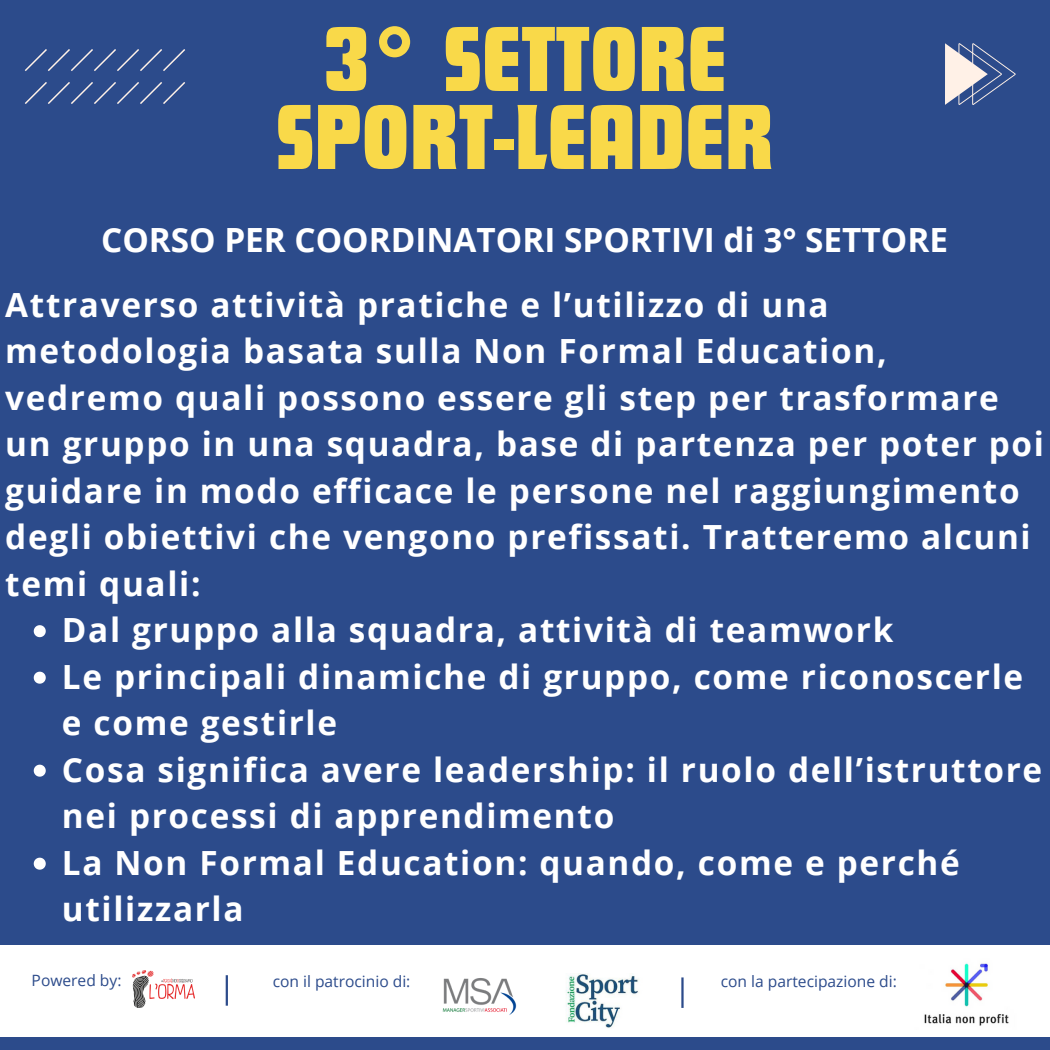
<style>
.page{position:relative;width:1050px;height:1050px;background:#2c4b8b}
.page>*{position:absolute;margin:0;border:0;box-sizing:border-box;transform-origin:0 0}
.t1{font:96px/78px "Futura Com Display";letter-spacing:.015em;color:#f9d949;text-align:center}
.t2{font:700 33.3px/46.5px "Open Sans";letter-spacing:.05em;color:#fff}
.t3{font:700 33.3px "Open Sans";color:#fff}
.t4{font:15.6px "Open Sans";color:#2c4b8b}
</style>
<div class="page">
<svg style="left:25px;top:49px;width:160px;height:55px"></svg>
<svg style="left:945px;top:43px;width:71px;height:62px"></svg>
<div style="left:0;top:945px;width:1050px;height:92px;background:#fff"></div>
<img style="left:133px;top:971px;width:61px;height:37px">
<hr style="left:226px;top:975px;width:2px;height:31px;background:#2c4b8b">
<img style="left:442px;top:978px;width:74px;height:37px">
<img style="left:566px;top:974px;width:73px;height:54px">
<img style="left:924px;top:963px;width:85px;height:63px">
<hr style="left:681px;top:977px;width:3px;height:31px;background:#2c4b8b">
<svg style="left:34px;top:625px;width:12px;height:12px"></svg>
<svg style="left:34px;top:672px;width:12px;height:12px"></svg>
<svg style="left:34px;top:765px;width:12px;height:12px"></svg>
<svg style="left:34px;top:858px;width:12px;height:12px"></svg>
<h1 class="t1" style="left:277px;top:18px;width:498px">3° SETTORE<br>SPORT-LEADER</h1>
<p class="t3" style="left:101px;top:216px;width:848px">CORSO PER COORDINATORI SPORTIVI di 3° SETTORE</p>
<p class="t2" style="left:5px;top:281px;width:1040px">Attraverso attività pratiche e l’utilizzo di una metodologia basata sulla Non Formal Education, vedremo quali possono essere gli step per trasformare un gruppo in una squadra, base di partenza per poter poi guidare in modo efficace le persone nel raggiungimento degli obiettivi che vengono prefissati. Tratteremo alcuni temi quali:</p>
<p class="t2" style="left:62px;top:606px;width:833px">Dal gruppo alla squadra, attività di teamwork</p>
<p class="t2" style="left:62px;top:653px;width:963px">Le principali dinamiche di gruppo, come riconoscerle e come gestirle</p>
<p class="t2" style="left:62px;top:746px;width:982px">Cosa significa avere leadership: il ruolo dell’istruttore nei processi di apprendimento</p>
<p class="t2" style="left:62px;top:839px;width:899px">La Non Formal Education: quando, come e perché utilizzarla</p>
<p class="t4" style="left:32px;top:969px;width:91px">Powered by:</p>
<p class="t4" style="left:273px;top:970px;width:139px">con il patrocinio di:</p>
<p class="t4" style="left:721px;top:970px;width:178px">con la partecipazione di:</p>
</div>
